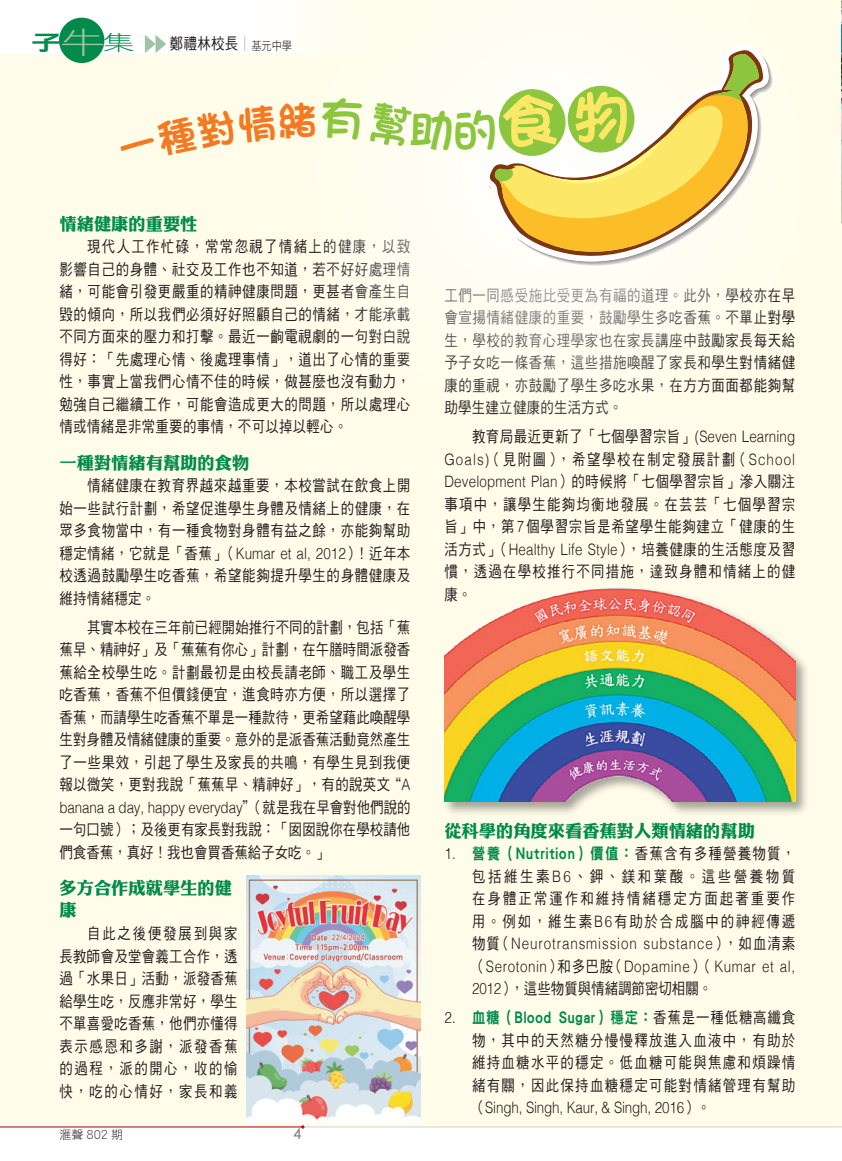
<style>
.page{position:relative;width:842px;height:1161px;background:#fff}
.page>*{position:absolute;margin:0;border:0;box-sizing:border-box;transform-origin:0 0}
.t1{font:21px "DF Hei HK W9";color:#008b4c;scale:1.5 1}
.p3_subhead{font:17.25px/22.5px "DF Li King Hei HK W8";color:#008b4c}
.body_txt_10_15{font:15.75px/22.5px "DF Hei HK W5";letter-spacing:.05em;color:#231f20;text-align:justify;scale:.85 1}
.body_no_txt_10_15{font:15.75px/22.5px "DF Hei HK W5";letter-spacing:.1em;color:#231f20;text-align:justify;scale:.85 1}
.icon_author{font:15.75px "DF Hei HK W5";letter-spacing:.025em;color:#231f20;scale:.85 1}
.t2{font:15px "Century Gothic";color:#6c6d70}
.t3{font:12px "DF Hei HK W3";color:#231f20}
.s1{font-family:"DF Li Hei HK W3";font-size:30px;color:#9dc2a6}
.s2{font-family:"DF Hei HK W3"}
.s3{font-size:15px;color:#9dc2a6}
.s4{font-family:"DF Hei HK W3";font-size:12px}
.s5{font-family:"Helvetica";font-weight:300}
.s6{font-family:"DF Hei HK W9";color:#008b4c}
</style>
<div class="page">
<div style="left:0;top:0;width:842px;height:1127px;background:#fffde9"></div>
<div style="left:442px;top:586px;width:367px;height:230px;background:#231f20;opacity:.4"></div>
<img style="left:444px;top:586px;width:351px;height:215px">
<img style="left:841px;top:0;width:1px;height:223px">
<img style="left:246px;top:875px;width:175px;height:247px">
<div style="left:452px;top:36px;width:201px;height:269px;background:#fffef4"></div>
<hr style="left:0;top:1126px;width:842px;height:1px;background:#d1d2d4">
<hr style="left:0;top:1126px;width:303px;height:1px;background:#c4121a">
<div style="left:0;top:0;width:384px;height:54px;background:linear-gradient(to right,#feffff,#fffef3)"></div>
<div style="left:59px;top:18px;width:45px;height:45px;background:#008b4c;border-radius:50%"></div>
<svg style="left:145px;top:35px;width:21px;height:18px"></svg>
<svg style="left:483px;top:45px;width:287px;height:216px"></svg>
<svg style="left:489px;top:50px;width:275px;height:209px"></svg>
<svg style="left:369px;top:53px;width:391px;height:199px"></svg>
<p class="t1" style="left:31px;top:31px;width:71px">子<span class="s1">牛</span><span class="s2">集</span></p>
<p class="icon_author" style="left:170px;top:35px;width:145px">鄭禮林校長<span class="s3">︱</span><span class="s4">基元中學</span></p>
<p class="p3_subhead" style="left:60px;top:212px;width:139px">情緒健康的重要性</p>
<p class="body_txt_10_15" style="left:60px;top:235px;width:414px;text-indent:28px">現代人工作忙碌，常常忽視了情緒上的健康，以致影響自己的身體、社交及工作也不知道，若不好好處理情緒，可能會引發更嚴重的精神健康問題，更甚者會產生自毀的傾向，所以我們必須好好照顧自己的情緒，才能承載不同方面來的壓力和打擊。最近一齣電視劇的一句對白說得好：「先處理心情、後處理事情」，道出了心情的重要性，事實上當我們心情不佳的時候，做甚麼也沒有動力，勉強自己繼續工作，可能會造成更大的問題，所以處理心情或情緒是非常重要的事情，不可以掉以輕心。</p>
<p class="p3_subhead" style="left:60px;top:451px;width:191px">一種對情緒有幫助的食物</p>
<p class="body_txt_10_15" style="left:60px;top:474px;width:414px;text-indent:28px">情緒健康在教育界越來越重要，本校嘗試在飲食上開始一些試行計劃，希望促進學生身體及情緒上的健康，在眾多食物當中，有一種食物對身體有益之餘，亦能夠幫助穩定情緒，它就是「香蕉」（<span class="s5">Kumar et al, 2012</span>）！近年本校透過鼓勵學生吃香蕉，希望能夠提升學生的身體健康及維持情緒穩定。</p>
<p class="body_txt_10_15" style="left:60px;top:615px;width:414px;text-indent:28px">其實本校在三年前已經開始推行不同的計劃，包括「蕉蕉早、精神好」及「蕉蕉有你心」計劃，在午膳時間派發香蕉給全校學生吃。計劃最初是由校長請老師、職工及學生吃香蕉，香蕉不但價錢便宜，進食時亦方便，所以選擇了香蕉，而請學生吃香蕉不單是一種款待，更希望藉此喚醒學生對身體及情緒健康的重要。意外的是派香蕉活動竟然產生了一些果效，引起了學生及家長的共鳴，有學生見到我便報以微笑，更對我說「蕉蕉早、精神好」，有的說英文“<span class="s5">A banana a day, happy everyday</span>”（就是我在早會對他們說的一句口號）；及後更有家長對我說：「囡囡說你在學校請他們食香蕉，真好！我也會買香蕉給子女吃。」</p>
<p class="p3_subhead" style="left:60px;top:876px;width:174px">多方合作成就學生的健康</p>
<p class="body_txt_10_15" style="left:60px;top:922px;width:211px;text-indent:28px">自此之後便發展到與家長教師會及堂會義工合作，透過「水果日」活動，派發香蕉給學生吃，反應非常好，學生不單喜愛吃香蕉，他們亦懂得表示感恩和多謝，派發香蕉的過程，派的開心，收的愉快，吃的心情好，家長和義</p>
<p class="t3" style="left:60px;top:1128px;width:65px">滙聲 802 期</p>
<p class="t2" style="left:293px;top:1123px;width:10px">4</p>
<p class="body_txt_10_15" style="left:444px;top:283px;width:414px">工們一同感受施比受更為有福的道理。此外，學校亦在早會宣揚情緒健康的重要，鼓勵學生多吃香蕉。不單止對學生，學校的教育心理學家也在家長講座中鼓勵家長每天給予子女吃一條香蕉，這些措施喚醒了家長和學生對情緒健康的重視，亦鼓勵了學生多吃水果，在方方面面都能夠幫助學生建立健康的生活方式。</p>
<p class="body_txt_10_15" style="left:444px;top:425px;width:414px;text-indent:28px">教育局最近更新了「七個學習宗旨」<span class="s5">(Seven Learning Goals)</span>（見附圖），希望學校在制定發展計劃（<span class="s5">School Development Plan</span>）的時候將「七個學習宗旨」滲入關注事項中，讓學生能夠均衡地發展。在芸芸「七個學習宗旨」中，第<span class="s5">7</span>個學習宗旨是希望學生能夠建立「健康的生活方式」（<span class="s5">Healthy Life Style</span>），培養健康的生活態度及習慣，透過在學校推行不同措施，達致身體和情緒上的健康。</p>
<p class="p3_subhead" style="left:444px;top:819px;width:312px">從科學的角度來看香蕉對人類情緒的幫助</p>
<p class="body_no_txt_10_15" style="left:472px;top:842px;width:382px;text-indent:-28px"><span class="s5">1.</span> <span class="s6">營養（Nutrition）價值：</span>香蕉含有多種營養物質，包括維生素<span class="s5">B6</span>、鉀、鎂和葉酸。這些營養物質在身體正常運作和維持情緒穩定方面起著重要作用。例如，維生素<span class="s5">B6</span>有助於合成腦中的神經傳遞物質（<span class="s5">Neurotransmission substance</span>），如血清素（<span class="s5">Serotonin</span>）和多巴胺（<span class="s5">Dopamine</span>）（ <span class="s5">Kumar et al, 2012</span>），這些物質與情緒調節密切相關。</p>
<p class="body_no_txt_10_15" style="left:472px;top:1006px;width:382px;text-indent:-28px"><span class="s5">2.</span> <span class="s6">血糖（Blood Sugar）穩定：</span>香蕉是一種低糖高纖食物，其中的天然糖分慢慢釋放進入血液中，有助於維持血糖水平的穩定。低血糖可能與焦慮和煩躁情緒有關，因此保持血糖穩定可能對情緒管理有幫助（<span class="s5">Singh, Singh, Kaur, &amp; Singh, 2016</span>）。</p>
</div>
